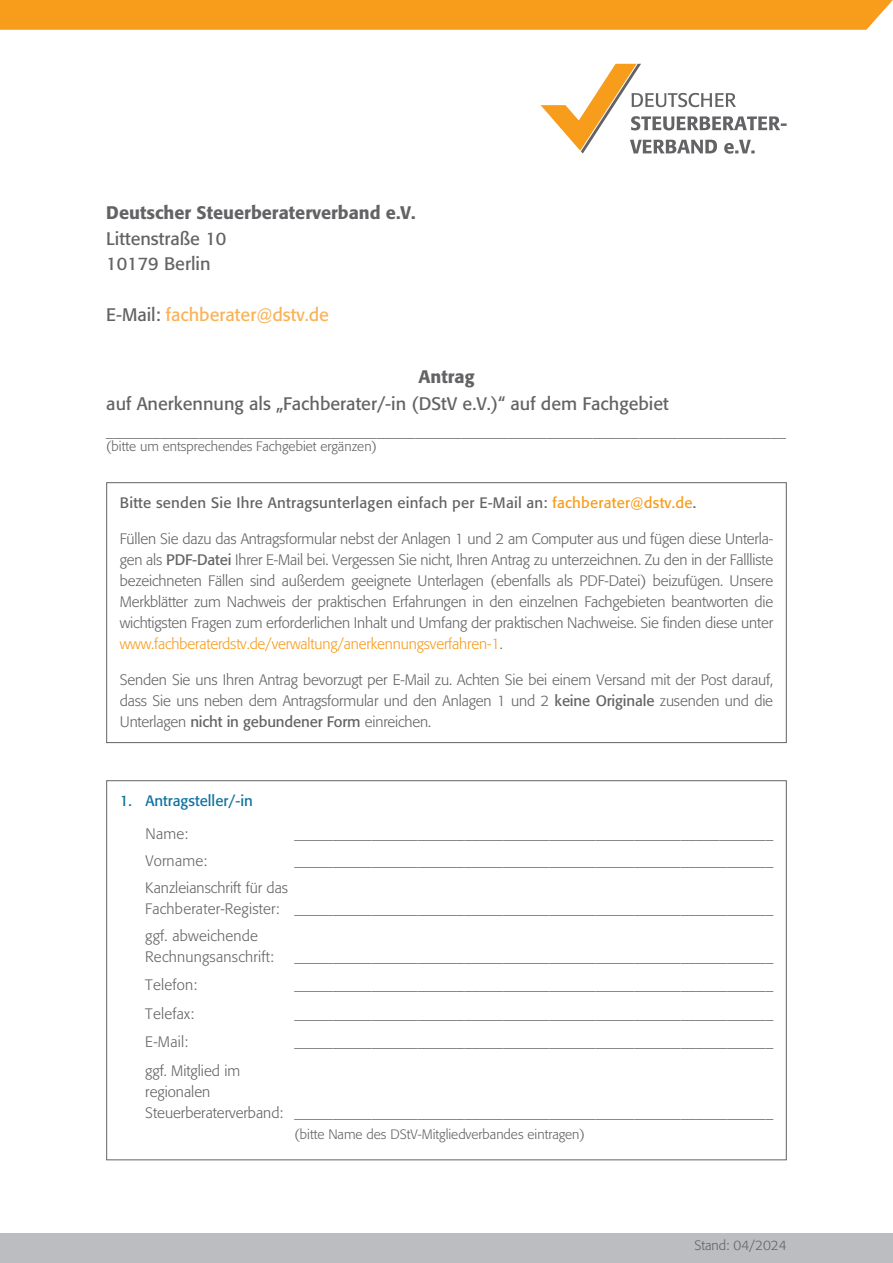
<style>
.page{position:relative;width:893px;height:1263px;background:#fff}
.page>*{position:absolute;margin:0;border:0;box-sizing:border-box;transform-origin:0 0}
.t1{font:18px/25.5px "Formata";color:#636366}
.t2{font:500 18px "Formata";color:#636366}
.t3{font:18px "Formata";color:#fbb256}
.t4{font:300 15px/21px "Formata";color:#636366}
.t5{font:15px "Formata";letter-spacing:.015em;color:#636366}
.t6{font:15px "Formata";color:#0d72a1}
.t7{font:300 13.5px "Formata";color:#636366}
.s1{color:#636366}
.s2{color:#f89c1c}
.s3{font-weight:400}
</style>
<div class="page">
<div style="left:0;top:0;width:893px;height:30px;background:#f89c1c"></div>
<svg style="left:541px;top:64px;width:246px;height:90px"></svg>
<div style="left:0;top:1233px;width:893px;height:30px;background:#bcbdc0"></div>
<div style="left:106px;top:482px;width:681px;height:261px;border:1px solid #636366"></div>
<p class="t2" style="left:106px;top:202px;width:311px">Deutscher Steuerberaterverband e.V.</p>
<p class="t1" style="left:106px;top:226px;width:122px">Littenstraße 10<br>10179 Berlin</p>
<p class="t3" style="left:106px;top:304px;width:224px"><span class="s1">E-Mail:</span> fachberater@dstv.de</p>
<p class="t2" style="left:419px;top:365px;width:57px">Antrag</p>
<p class="t1" style="left:106px;top:391px;width:564px">auf Anerkennung als „Fachberater/-in (DStV e.V.)“ auf dem Fachgebiet</p>
<p class="t5" style="left:106px;top:422px;width:681px">________________________________________________________________________________________</p>
<p class="t7" style="left:106px;top:439px;width:272px">(bitte um entsprechendes Fachgebiet ergänzen)</p>
<p class="t5" style="left:120px;top:493px;width:578px">Bitte senden Sie Ihre Antragsunterlagen einfach per E-Mail an: <span class="s2">fachberater@dstv.de</span>.</p>
<p class="t4" style="left:120px;top:528px;width:655px;text-align:justify">Füllen Sie dazu das Antragsformular nebst der Anlagen 1 und 2 am Computer aus und fügen diese Unterla&shy;gen als <span class="s3">PDF-Datei</span> Ihrer E-Mail bei. Vergessen Sie nicht, Ihren Antrag zu unterzeichnen. Zu den in der Fallliste bezeichneten Fällen sind außerdem geeignete Unterlagen (ebenfalls als PDF-Datei) beizufügen. Unsere Merkblätter zum Nachweis der praktischen Erfahrungen in den einzelnen Fachgebieten beantworten die wichtigsten Fragen zum erforderlichen Inhalt und Umfang der praktischen Nachweise. Sie finden diese unter <span class="s2">www.fachberaterdstv.de/verwaltung/anerkennungsverfahren-1</span>.</p>
<p class="t4" style="left:120px;top:669px;width:655px;text-align:justify">Senden Sie uns Ihren Antrag bevorzugt per E-Mail zu. Achten Sie bei einem Versand mit der Post darauf, dass Sie uns neben dem Antragsformular und den Anlagen 1 und 2 <span class="s3">keine Originale</span> zusenden und die Unterlagen <span class="s3">nicht in gebundener Form</span> einreichen.</p>
<p class="t6" style="left:120px;top:791px;width:135px">1. Antragsteller/-in</p>
<p class="t4" style="left:145px;top:823px;width:44px">Name:</p>
<p class="t4" style="left:294px;top:823px;width:480px">______________________________________________________________</p>
<p class="t4" style="left:145px;top:850px;width:63px">Vorname:</p>
<p class="t4" style="left:294px;top:850px;width:480px">______________________________________________________________</p>
<p class="t4" style="left:145px;top:877px;width:629px">Kanzleianschrift für das<br>Fachberater-Register: ______________________________________________________________</p>
<p class="t4" style="left:145px;top:925px;width:130px">ggf. abweichende<br>Rechnungsanschrift:</p>
<p class="t4" style="left:294px;top:946px;width:480px">______________________________________________________________</p>
<p class="t4" style="left:145px;top:975px;width:53px">Telefon:</p>
<p class="t4" style="left:294px;top:975px;width:480px">______________________________________________________________</p>
<p class="t4" style="left:145px;top:1003px;width:50px">Telefax:</p>
<p class="t4" style="left:294px;top:1003px;width:480px">______________________________________________________________</p>
<p class="t4" style="left:145px;top:1032px;width:44px">E-Mail:</p>
<p class="t4" style="left:294px;top:1032px;width:480px">______________________________________________________________</p>
<p class="t4" style="left:145px;top:1060px;width:629px">ggf. Mitglied im<br>regionalen<br>Steuerberaterverband: ______________________________________________________________</p>
<p class="t7" style="left:295px;top:1127px;width:292px">(bitte Name des DStV-Mitgliedverbandes eintragen)</p>
<p class="t7" style="left:694px;top:1238px;width:94px">Stand: 04/2024</p>
</div>
